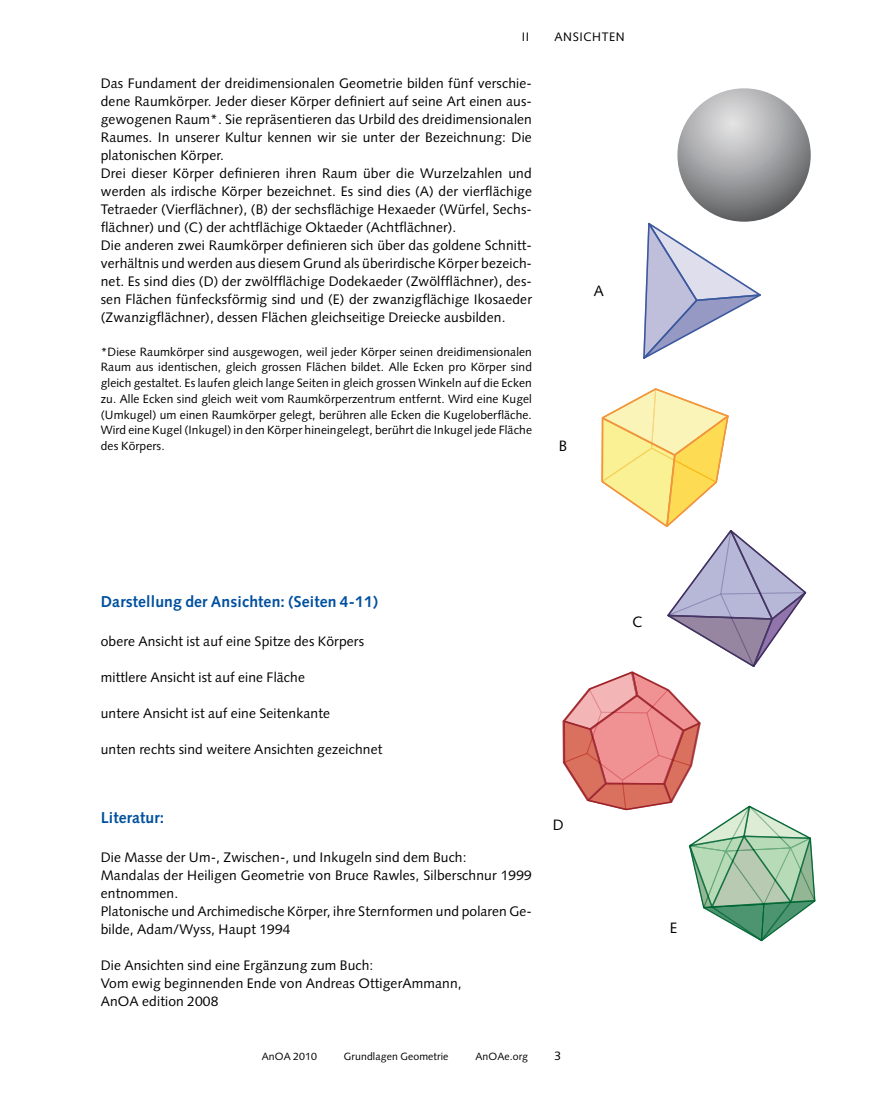
<style>
.page{position:relative;width:893px;height:1104px;background:#fff}
.page>*{position:absolute;margin:0;border:0;box-sizing:border-box;transform-origin:0 0}
.t1{font:700 15.75px "Syntax LT";letter-spacing:.01em;color:#00509e}
.t2{font:15px "Syntax LT";color:#000}
.t3{font:13.8px/18px "Syntax LT";letter-spacing:.01em;color:#000}
.t4{font:12.3px "Syntax LT";color:#000}
.t5{font:12px/15.8px "Syntax LT";letter-spacing:.01em;color:#000;text-align:justify}
.t6{font:10.5px "Syntax LT";letter-spacing:.01em;color:#000}
</style>
<div class="page">
<svg style="left:643px;top:223px;width:118px;height:136px"></svg>
<svg style="left:563px;top:388px;width:253px;height:554px"></svg>
<svg style="left:677px;top:88px;width:134px;height:134px;background:#a2a2a4"></svg>
<p class="t4" style="left:522px;top:29px;width:9px">II</p>
<p class="t4" style="left:554px;top:29px;width:33px">Ansichte</p>
<p class="t4" style="left:616px;top:29px;width:10px">n</p>
<p class="t3" style="left:101px;top:74px;width:433px">Das Fundament der dreidimensionalen Geometrie bilden fünf verschie&shy;dene Raumkörper. Jeder dieser Körper definiert auf seine Art einen aus&shy;gewogenen Raum*. Sie repräsentieren das Urbild des dreidimensionalen Raumes. In unserer Kultur kennen wir sie unter der Bezeichnung: Die platonischen Körper.<br>Drei dieser Körper definieren ihren Raum über die Wurzelzahlen und werden als irdische Körper bezeichnet. Es sind dies (A) der vierflächige Tetraeder (Vierflächner), (B) der sechsflächige Hexaeder (Würfel, Sechs&shy;flächner) und (C) der achtflächige Oktaeder (Achtflächner).<br>Die anderen zwei Raumkörper definieren sich über das goldene Schnitt&shy;verhältnis und werden aus diesem Grund als überirdische Körper bezeich&shy;net. Es sind dies (D) der zwölfflächige Dodekaeder (Zwölfflächner), des&shy;sen Flächen fünfecksförmig sind und (E) der zwanzigflächige Ikosaeder (Zwanzigflächner), dessen Flächen gleichseitige Dreiecke ausbilden.</p>
<p class="t5" style="left:101px;top:343px;width:433px">*Diese Raumkörper sind ausgewogen, weil jeder Körper seinen dreidimensionalen Raum aus identischen, gleich grossen Flächen bildet. Alle Ecken pro Körper sind gleich gestaltet. Es laufen gleich lange Seiten in gleich grossen Winkeln auf die Ecken zu. Alle Ecken sind gleich weit vom Raumkörperzentrum entfernt. Wird eine Kugel (Umkugel) um einen Raumkörper gelegt, berühren alle Ecken die Kugeloberfläche.<br>Wird eine Kugel (Inkugel) in den Körper hineingelegt, berührt die Inkugel jede Fläche des Körpers.</p>
<p class="t2" style="left:594px;top:282px;width:12px">A</p>
<p class="t2" style="left:559px;top:437px;width:10px">B</p>
<p class="t1" style="left:101px;top:592px;width:279px">Darstellung der Ansichten: (Seiten 4-11)</p>
<p class="t3" style="left:101px;top:632px;width:265px">obere Ansicht ist auf eine Spitze des Körpers</p>
<p class="t3" style="left:101px;top:668px;width:206px">mittlere Ansicht ist auf eine Fläche</p>
<p class="t3" style="left:101px;top:704px;width:231px">untere Ansicht ist auf eine Seitenkante</p>
<p class="t3" style="left:101px;top:740px;width:283px">unten rechts sind weitere Ansichten gezeichnet</p>
<p class="t1" style="left:101px;top:808px;width:65px">Literatur:</p>
<p class="t3" style="left:101px;top:848px;width:433px">Die Masse der Um-, Zwischen-, und Inkugeln sind dem Buch:<br>Mandalas der Heiligen Geometrie von Bruce Rawles, Silberschnur 1999 entnommen.<br>Platonische und Archimedische Körper, ihre Sternformen und polaren Ge&shy;bilde, Adam/Wyss, Haupt 1994</p>
<p class="t3" style="left:101px;top:956px;width:362px">Die Ansichten sind eine Ergänzung zum Buch:<br>Vom ewig beginnenden Ende von Andreas OttigerAmmann,<br>AnOA edition 2008</p>
<p class="t6" style="left:262px;top:1050px;width:57px">AnOA 2010</p>
<p class="t6" style="left:344px;top:1050px;width:106px">Grundlagen Geometrie</p>
<p class="t6" style="left:475px;top:1050px;width:54px">AnOAe.org</p>
<p class="t2" style="left:553px;top:816px;width:12px">D</p>
<p class="t4" style="left:554px;top:1048px;width:8px">3</p>
<p class="t2" style="left:632px;top:613px;width:12px">C</p>
<p class="t2" style="left:670px;top:919px;width:9px">E</p>
</div>
